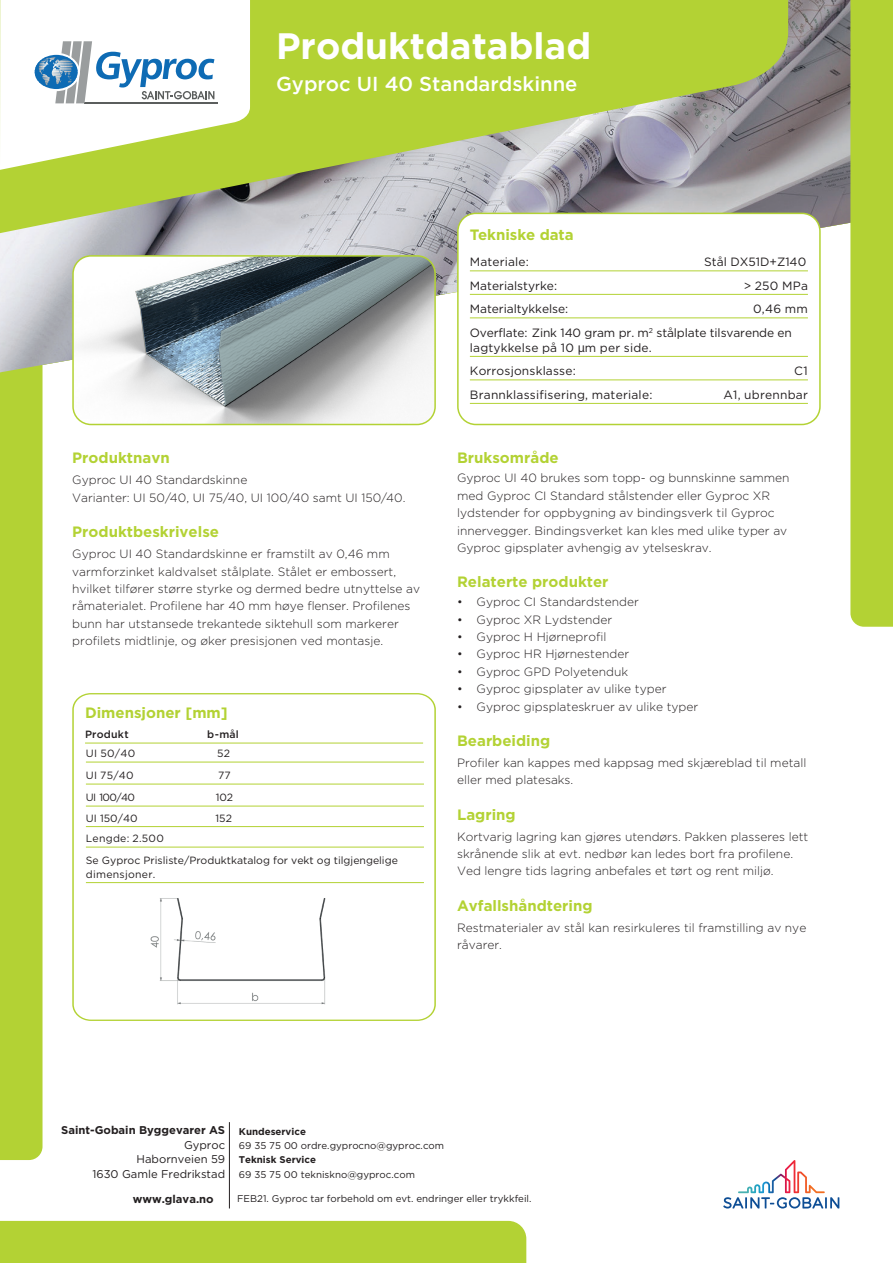
<style>
.page{position:relative;width:893px;height:1263px;background:#fff}
.page>*{position:absolute;margin:0;border:0;box-sizing:border-box;transform-origin:0 0}
.t1{font:700 36.75px "Gotham";color:#fff}
.t2{font:500 20.25px "Gotham";color:#fff}
.t3{font:700 15px "Gotham";color:#b3d234}
.t4{font:300 12px/17.4px "Gotham";color:#231f20}
.t5{font:12px/23.5px "Gotham";letter-spacing:.01em;color:#231f20}
.t6{font:12px/23.4px "Gotham";letter-spacing:-.01em;color:#231f20}
.t7{font:11.25px/14.5px "Gotham";color:#231f20;text-align:right}
.t8{font:700 11.25px "Gotham";color:#231f20}
.t9{font:10.5px/20.5px "Gotham";color:#231f20}
.t10{font:500 10.5px "Gotham";letter-spacing:.025em;color:#231f20}
.t11{font:10.5px "Gotham";letter-spacing:.025em;color:#231f20}
.t12{font:9.75px "Gotham";color:#231f20}
.t13{font:700 9.75px "Gotham";color:#231f20}
.s1{font-family:"Koz Go Pr 6 N"}
</style>
<div class="page">
<div style="left:0;top:386px;width:43px;height:774px;background:#b3d234"></div>
<img style="left:0;top:0;width:850px;height:373px">
<div style="left:0;top:1221px;width:526px;height:42px;background:#b3d234"></div>
<svg style="left:723px;top:1160px;width:116px;height:48px"></svg>
<svg style="left:0;top:0;width:788px;height:307px;background:#b1c071"></svg>
<div style="left:850px;top:0;width:43px;height:627px;background:#b3d234"></div>
<svg style="left:0;top:0;width:250px;height:170px"></svg>
<img style="left:73px;top:256px;width:362px;height:168px">
<div style="left:72px;top:255px;width:364px;height:170px;border:2px solid #b3d234;border-radius:18px"></div>
<div style="left:458px;top:213px;width:362px;height:211px;background:#fff;border-radius:18px"></div>
<div style="left:457px;top:213px;width:364px;height:212px;border:2px solid #b3d234;border-radius:18px"></div>
<hr style="left:470px;top:270px;width:338px;height:1px;background:#b3d234">
<hr style="left:470px;top:294px;width:338px;height:1px;background:#b3d234">
<hr style="left:470px;top:317px;width:338px;height:1px;background:#b3d234">
<hr style="left:470px;top:356px;width:338px;height:1px;background:#b3d234">
<hr style="left:470px;top:379px;width:338px;height:1px;background:#b3d234">
<hr style="left:470px;top:403px;width:338px;height:1px;background:#b3d234">
<svg style="left:72px;top:693px;width:364px;height:328px"></svg>
<hr style="left:85px;top:743px;width:338px;height:1px;background:#b3d234">
<hr style="left:86px;top:762px;width:338px;height:1px;background:#b3d234">
<hr style="left:86px;top:784px;width:338px;height:1px;background:#b3d234">
<hr style="left:86px;top:806px;width:338px;height:1px;background:#b3d234">
<hr style="left:86px;top:826px;width:338px;height:1px;background:#b3d234">
<hr style="left:86px;top:847px;width:338px;height:1px;background:#b3d234">
<hr style="left:86px;top:882px;width:338px;height:1px;background:#b3d234">
<img style="left:149px;top:891px;width:182px;height:116px">
<hr style="left:229px;top:1122px;width:1px;height:86px;background:#231f20">
<h1 class="t1" style="left:276px;top:22px;width:317px">Produktdatablad</h1>
<h2 class="t2" style="left:276px;top:70px;width:303px">Gyproc UI 40 Standardskinne</h2>
<p class="t3" style="left:470px;top:224px;width:105px">Tekniske data</p>
<p class="t5" style="left:470px;top:250px;width:60px">Materiale:</p>
<p class="t5" style="left:704px;top:250px;width:104px">Stål DX51D+Z140</p>
<p class="t5" style="left:470px;top:273px;width:89px">Materialstyrke:</p>
<p class="t5" style="left:744px;top:273px;width:66px">&gt; 250 MPa</p>
<p class="t5" style="left:470px;top:297px;width:100px">Materialtykkelse:</p>
<p class="t6" style="left:470px;top:297px;width:340px;text-indent:283px">0,46 mm<br>Overflate: Zink 140 gram pr. m<sup>2</sup> stålplate tilsvarende en</p>
<p class="t5" style="left:470px;top:335px;width:183px">lagtykkelse på 10 <span class="s1">µ</span>m per side.<br>Korrosjonsklasse:</p>
<p class="t5" style="left:794px;top:359px;width:15px">C1</p>
<p class="t3" style="left:72px;top:447px;width:99px">Produktnavn</p>
<p class="t4" style="left:72px;top:471px;width:335px">Gyproc UI 40 Standardskinne<br>Varianter: UI 50/40, UI 75/40, UI 100/40 samt UI 150/40.</p>
<p class="t3" style="left:72px;top:521px;width:148px">Produktbeskrivelse</p>
<p class="t4" style="left:72px;top:545px;width:349px">Gyproc UI 40 Standardskinne er framstilt av 0,46 mm varmforzinket kaldvalset stålplate. Stålet er embossert, hvilket tilfører større styrke og dermed bedre utnyttelse av råmaterialet. Profilene har 40 mm høye flenser. Profilenes bunn har utstansede trekantede siktehull som markerer profilets midtlinje, og øker presisjonen ved montasje.</p>
<p class="t3" style="left:85px;top:703px;width:144px">Dimensjoner [mm]</p>
<p class="t10" style="left:85px;top:728px;width:45px">Produkt</p>
<p class="t10" style="left:207px;top:728px;width:33px">b-mål</p>
<p class="t9" style="left:86px;top:743px;width:51px">UI 50/40</p>
<p class="t9" style="left:217px;top:742px;width:14px">52</p>
<p class="t9" style="left:86px;top:765px;width:49px">UI 75/40</p>
<p class="t9" style="left:218px;top:765px;width:14px">77</p>
<p class="t9" style="left:86px;top:787px;width:51px">UI 100/40</p>
<p class="t9" style="left:216px;top:787px;width:19px">102<br>152</p>
<p class="t9" style="left:86px;top:827px;width:313px;line-height:22px">Lengde: 2.500<br>Se Gyproc Prisliste/Produktkatalog for vekt og tilgjengelige</p>
<p class="t11" style="left:86px;top:867px;width:71px">dimensjoner.</p>
<p class="t5" style="left:470px;top:382px;width:184px">Brannklassifisering, materiale:</p>
<p class="t5" style="left:724px;top:382px;width:86px">A1, ubrennbar</p>
<p class="t3" style="left:457px;top:448px;width:103px">Bruksområde</p>
<p class="t4" style="left:457px;top:469px;width:334px">Gyproc UI 40 brukes som topp- og bunnskinne sammen med Gyproc CI Standard stålstender eller Gyproc XR lydstender for oppbygning av bindingsverk til Gyproc innervegger. Bindingsverket kan kles med ulike typer av Gyproc gipsplater avhengig av ytelseskrav.</p>
<p class="t3" style="left:457px;top:572px;width:153px">Relaterte produkter</p>
<p class="t4" style="left:457px;top:593px;width:183px">• Gyproc CI Standardstender</p>
<p class="t4" style="left:457px;top:610px;width:157px">• Gyproc XR Lydstender</p>
<p class="t4" style="left:457px;top:628px;width:151px">• Gyproc H Hjørneprofil</p>
<p class="t4" style="left:457px;top:645px;width:174px">• Gyproc HR Hjørnestender</p>
<p class="t4" style="left:457px;top:662px;width:173px">• Gyproc GPD Polyetenduk</p>
<p class="t4" style="left:457px;top:680px;width:211px">• Gyproc gipsplater av ulike typer</p>
<p class="t4" style="left:457px;top:697px;width:243px">• Gyproc gipsplateskruer av ulike typer</p>
<p class="t3" style="left:457px;top:730px;width:95px">Bearbeiding</p>
<p class="t4" style="left:457px;top:754px;width:351px">Profiler kan kappes med kappsag med skjæreblad til metall eller med platesaks.</p>
<p class="t3" style="left:457px;top:804px;width:60px">Lagring</p>
<p class="t4" style="left:457px;top:827px;width:353px">Kortvarig lagring kan gjøres utendørs. Pakken plasseres lett skrånende slik at evt. nedbør kan ledes bort fra profilene.<br>Ved lengre tids lagring anbefales et tørt og rent miljø.</p>
<p class="t3" style="left:457px;top:895px;width:137px">Avfallshåndtering</p>
<p class="t4" style="left:457px;top:919px;width:351px">Restmaterialer av stål kan resirkuleres til framstilling av nye råvarer.</p>
<p class="t8" style="left:61px;top:1122px;width:165px">Saint-Gobain Byggevarer AS</p>
<p class="t7" style="left:92px;top:1137px;width:134px">Gyproc<br>Habornveien 59<br>1630 Gamle Fredrikstad</p>
<p class="t8" style="left:133px;top:1191px;width:83px">www.glava.no</p>
<p class="t13" style="left:239px;top:1124px;width:69px">Kundeservice</p>
<p class="t12" style="left:239px;top:1139px;width:207px">69 35 75 00 ordre.gyprocno@gyproc.com</p>
<p class="t13" style="left:239px;top:1153px;width:79px">Teknisk Service</p>
<p class="t12" style="left:239px;top:1168px;width:178px">69 35 75 00 tekniskno@gyproc.com</p>
<p class="t12" style="left:237px;top:1193px;width:296px">FEB21. Gyproc tar forbehold om evt. endringer eller trykkfeil.</p>
</div>
